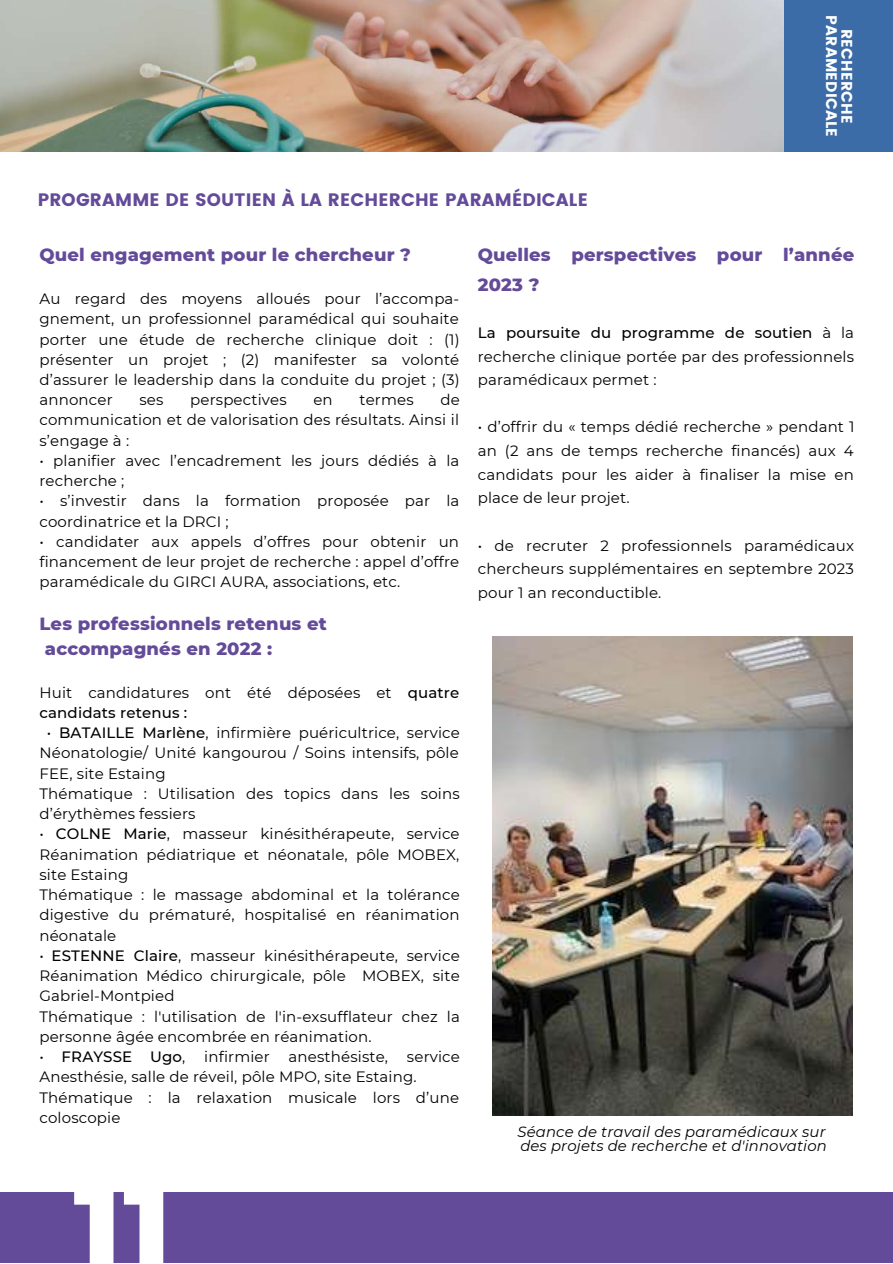
<style>
.page{position:relative;width:893px;height:1264px;background:#fff}
.page>*{position:absolute;margin:0;border:0;box-sizing:border-box;transform-origin:0 0}
.t1{font:800 119.85px "Montserrat";color:#fff}
.t2{font:800 18px/24.8px "Montserrat";letter-spacing:.01em;color:#644b99}
.t3{font:18px "Poppins";letter-spacing:.01em;color:#644b99}
.t4{font:15.3px/15.3px "Poppins";letter-spacing:.01em;color:#fff;text-align:center}
.t5{font:15px/20.2px "Montserrat";letter-spacing:.01em;color:#000}
.t6{font:500 15px "Montserrat";letter-spacing:.01em;color:#000}
.t7{font:italic 14.85px/14.5px "Montserrat";letter-spacing:.01em;color:#000}
.s1{font-weight:500}
.s2{font-weight:400}
</style>
<div class="page">
<div style="left:0;top:1192px;width:892px;height:70px;background:#644b99"></div>
<div style="left:477px;top:0;width:415px;height:152px;background:#3c6ca8"></div>
<img style="left:0;top:0;width:783px;height:152px">
<img style="left:492px;top:636px;width:360px;height:479px">
<p class="t3" style="left:38px;top:189px;width:551px">PROGRAMME DE SOUTIEN À LA RECHERCHE PARAMÉDICALE</p>
<p class="t4" style="left:854px;top:15px;width:123px;rotate:90deg">RECHERCHE<br>PARAMEDICALE</p>
<p class="t2" style="left:39px;top:242px;width:373px">Quel engagement pour le chercheur ?</p>
<p class="t5" style="left:39px;top:288px;width:422px;text-align:justify">Au regard des moyens alloués pour l’accompa&shy;gnement, un professionnel paramédical qui souhaite porter une étude de recherche clinique doit : (1) présenter un projet ; (2) manifester sa volonté d’assurer le leadership dans la conduite du projet ; (3) annoncer</p>
<p class="t5" style="left:39px;top:390px;width:422px;text-align:justify;text-indent:401px">de communication et de valorisation des résultats. Ainsi il s’engage à :</p>
<p class="t5" style="left:39px;top:450px;width:421px">• planifier avec l’encadrement les jours dédiés à la recherche ;</p>
<p class="t5" style="left:39px;top:491px;width:421px">• s’investir dans la formation proposée par la coordinatrice et la DRCI ;</p>
<p class="t5" style="left:39px;top:531px;width:421px;text-align:justify">• candidater aux appels d’offres pour obtenir un financement de leur projet de recherche : appel d’offre paramédicale du GIRCI AURA, associations, etc.</p>
<p class="t2" style="left:45px;top:611px;width:283px;text-indent:-5px">Les professionnels retenus et accompagnés en 2022 :</p>
<p class="t5" style="left:39px;top:682px;width:421px">Huit candidatures ont été déposées et <span class="s1">quatre candidats retenus :</span></p>
<p class="t5" style="left:39px;top:722px;width:422px;text-indent:7px">• <span class="s1">BATAILLE Marlène</span>, infirmière puéricultrice, service Néonatologie/ Unité kangourou / Soins intensifs, pôle FEE, site Estaing<br>Thématique : Utilisation des topics dans les soins d’érythèmes fessiers</p>
<p class="t5" style="left:39px;top:823px;width:422px">• <span class="s1">COLNE Marie</span>, masseur kinésithérapeute, service Réanimation pédiatrique et néonatale, pôle MOBEX, site Estaing<br>Thématique : le massage abdominal et la tolérance digestive du prématuré, hospitalisé en réanimation néonatale</p>
<p class="t5" style="left:39px;top:945px;width:422px">• <span class="s1">ESTENNE Claire</span>, masseur kinésithérapeute, service Réanimation Médico chirurgicale, pôle MOBEX, site Gabriel-Montpied<br>Thématique : l'utilisation de l'in-exsufflateur chez la personne âgée encombrée en réanimation.</p>
<p class="t6" style="left:39px;top:1047px;width:147px"><span class="s2">•</span> FRAYSSE Ugo<span class="s2">,</span></p>
<p class="t5" style="left:204px;top:1046px;width:67px">infirmier</p>
<p class="t5" style="left:288px;top:1046px;width:101px">anesthésiste,</p>
<p class="t5" style="left:139px;top:390px;width:26px">ses</p>
<p class="t5" style="left:190px;top:390px;width:98px">perspectives</p>
<p class="t5" style="left:313px;top:390px;width:21px">en</p>
<p class="t5" style="left:359px;top:390px;width:56px">termes</p>
<p class="t5" style="left:39px;top:1046px;width:422px;text-indent:367px">service<br>Anesthésie, salle de réveil, pôle MPO, site Estaing.<br>Thématique : la relaxation musicale lors d’une coloscopie</p>
<h1 class="t1" style="left:73px;top:1154px;width:100px">11</h1>
<p class="t2" style="left:478px;top:240px;width:378px;line-height:29.2px">Quelles perspectives pour l’année<br>2023 ?</p>
<p class="t5" style="left:478px;top:321px;width:378px;line-height:23.5px;text-align:justify"><span class="s1">La poursuite du programme de soutien</span> à la recherche clinique portée par des professionnels paramédicaux permet :</p>
<p class="t5" style="left:478px;top:415px;width:378px;line-height:23.5px;text-align:justify">• d’offrir du « temps dédié recherche » pendant 1 an (2 ans de temps recherche financés) aux 4 candidats pour les aider à finaliser la mise en place de leur projet.</p>
<p class="t5" style="left:478px;top:533px;width:378px;line-height:23.5px;text-align:justify">• de recruter 2 professionnels paramédicaux chercheurs supplémentaires en septembre 2023 pour 1 an reconductible.</p>
<p class="t7" style="left:517px;top:1124px;width:311px">Séance de travail des paramédicaux sur des projets de recherche et d'innovation</p>
</div>
